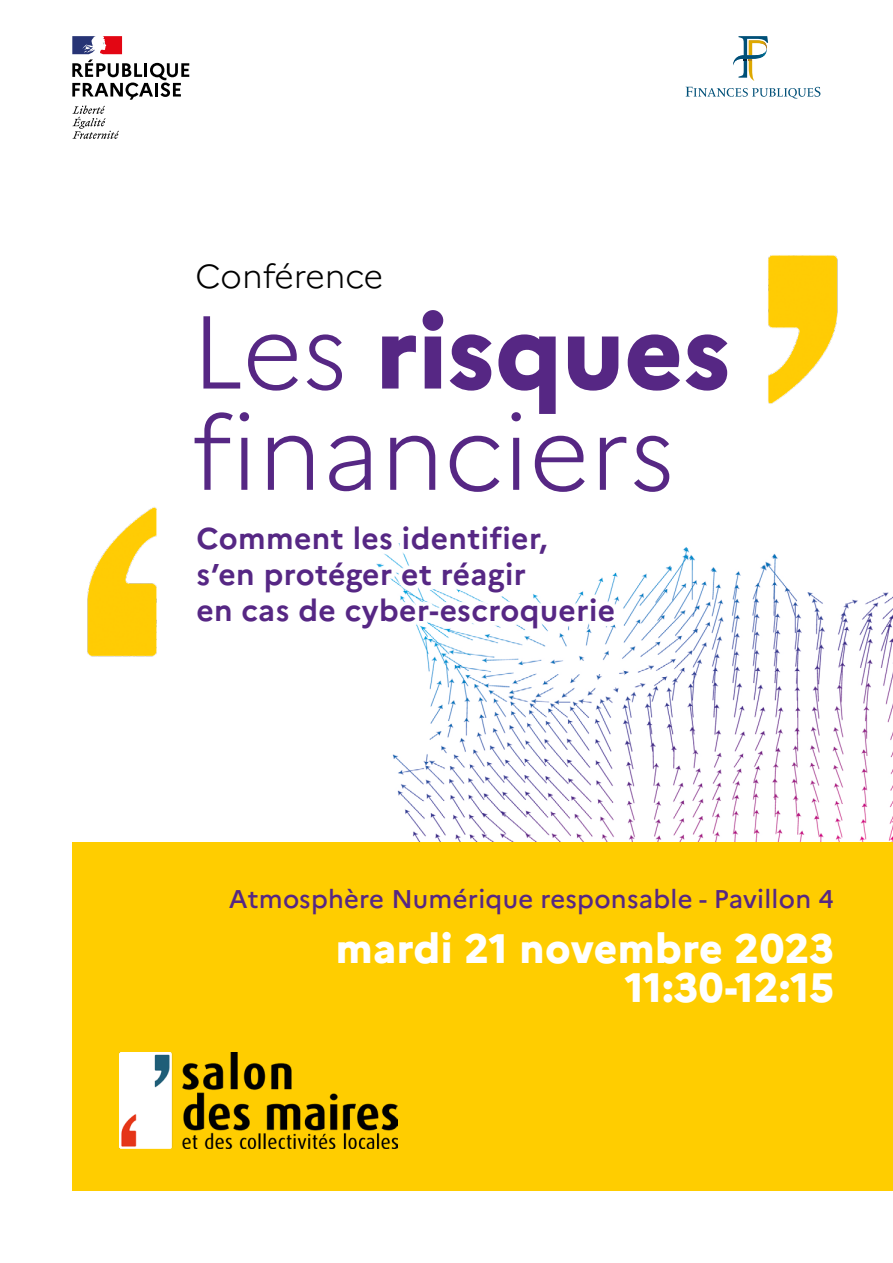
<style>
.page{position:relative;width:893px;height:1263px;background:#fff}
.page>*{position:absolute;margin:0;border:0;box-sizing:border-box;transform-origin:0 0}
.t1{font:300 103.2px/101.2px "Marianne";color:#562784}
.t2{font:800 41.1px/39px "Marianne";letter-spacing:.01em;color:#fff;text-align:right}
.t3{font:300 33.15px "Marianne";color:#000}
.t4{font:700 30px/36px "Marianne";letter-spacing:.015em;color:#562784}
.t5{font:500 25.65px "Marianne";letter-spacing:.01em;color:#562784}
.s1{font-weight:800}
</style>
<div class="page">
<svg style="left:72px;top:106px;width:47px;height:33px"></svg>
<svg style="left:72px;top:36px;width:117px;height:64px"></svg>
<svg style="left:733px;top:36px;width:35px;height:45px"></svg>
<svg style="left:686px;top:87px;width:134px;height:12px"></svg>
<img style="left:392px;top:547px;width:501px;height:295px">
<div style="left:72px;top:842px;width:821px;height:349px;background:#ffcd00"></div>
<img style="left:119px;top:1052px;width:279px;height:96px">
<div style="left:193px;top:522px;width:425px;height:111px;background:#fff"></div>
<img style="left:768px;top:255px;width:70px;height:149px">
<img style="left:87px;top:507px;width:70px;height:150px">
<p class="t3" style="left:196px;top:250px;width:189px">Conférence</p>
<h1 class="t1" style="left:191px;top:293px;width:541px">Les <span class="s1">risques </span>financiers</h1>
<p class="t4" style="left:196px;top:518px;width:420px">Comment les identifier,<br>s’en protéger et réagir<br>en cas de cyber-escroquerie</p>
<p class="t5" style="left:229px;top:879px;width:606px">Atmosphère Numérique responsable - Pavillon 4</p>
<h2 class="t2" style="left:336px;top:925px;width:500px">mardi 21 novembre 2023<br>11:30-12:15</h2>
</div>
